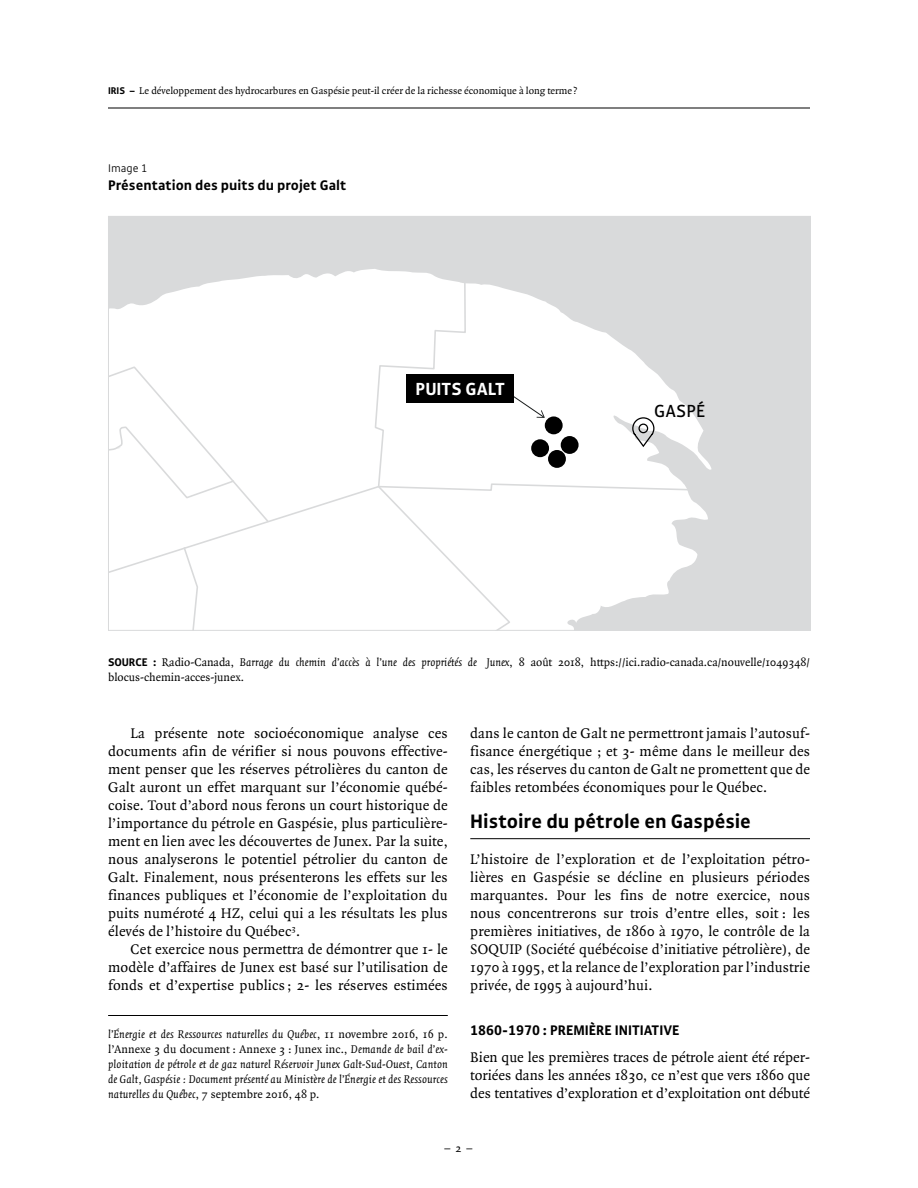
<style>
.page{position:relative;width:918px;height:1188px;background:#fff}
.page>*{position:absolute;margin:0;border:0;box-sizing:border-box;transform-origin:0 0}
.t1{font:700 21px "Gak Sans";letter-spacing:-.005em;color:#000}
.t2{font:700 18.9px "Gak Sans";color:#fff}
.t3{font:18.9px "Gak Sans";color:#000}
.t4{font:15px/18px "Quadraat";letter-spacing:.01em;color:#000;text-align:justify}
.t5{font:700 15px "Gak Sans";color:#000}
.t6{font:italic 12px/15px "Quadraat";letter-spacing:.01em;color:#000;text-align:justify}
.t7{font:12px/15px "Quadraat";color:#000}
.t8{font:300 12px "Gak Sans";color:#000}
.t9{font:10.5px "Quadraat";color:#000}
.s1{font-family:"Gak Sans";font-weight:700}
.s2{font-style:italic}
.s3{font-style:normal}
</style>
<div class="page">
<hr style="left:108px;top:108px;width:702px;height:1px;background:#000">
<hr style="left:108px;top:1015px;width:340px;height:1px;background:#000">
<hr style="left:470px;top:838px;width:340px;height:1px;background:#000">
<div style="left:108px;top:216px;width:702px;height:414px;background:#d9dadb"></div>
<svg style="left:110px;top:269px;width:602px;height:360px;fill:#fff"></svg>
<div style="left:374px;top:282px;width:138px;height:347px;background:#fff"></div>
<div style="left:110px;top:483px;width:582px;height:98px;background:#fff"></div>
<div style="left:182px;top:546px;width:103px;height:83px;background:#fff"></div>
<div style="left:110px;top:365px;width:160px;height:159px;background:#fff"></div>
<div style="left:545px;top:416px;width:18px;height:18px;background:#000;border-radius:50%"></div>
<div style="left:561px;top:436px;width:18px;height:18px;background:#000;border-radius:50%"></div>
<div style="left:548px;top:450px;width:18px;height:18px;background:#000;border-radius:50%"></div>
<div style="left:531px;top:439px;width:18px;height:18px;background:#000;border-radius:50%"></div>
<svg style="left:509px;top:393px;width:36px;height:25px"></svg>
<div style="left:407px;top:374px;width:107px;height:29px;background:#000"></div>
<svg style="left:632px;top:417px;width:23px;height:29px"></svg>
<p class="t9" style="left:108px;top:85px;width:471px"><span class="s1">IRIS –</span> Le développement des hydrocarbures en Gaspésie peut-il créer de la richesse économique à long terme ?</p>
<p class="t8" style="left:108px;top:162px;width:41px">Image 1</p>
<p class="t5" style="left:108px;top:177px;width:240px">Présentation des puits du projet Galt</p>
<p class="t2" style="left:416px;top:379px;width:91px">PUITS GALT</p>
<p class="t3" style="left:654px;top:401px;width:53px">GASPÉ</p>
<p class="t7" style="left:108px;top:655px;width:703px"><span class="s1">SOURCE :</span> Radio-Canada, <span class="s2">Barrage du chemin d’accès à l’une des propriétés de Junex</span>, 8 août 2018, https://ici.radio-canada.ca/nouvelle/1049348/ blocus-chemin-acces-junex.</p>
<p class="t4" style="left:108px;top:725px;width:341px;text-indent:22px">La présente note socioéconomique analyse ces documents afin de vérifier si nous pouvons effective&shy;ment penser que les réserves pétrolières du canton de Galt auront un effet marquant sur l’économie québé&shy;coise. Tout d’abord nous ferons un court historique de l’importance du pétrole en Gaspésie, plus particulière&shy;ment en lien avec les découvertes de Junex. Par la suite, nous analyserons le potentiel pétrolier du canton de Galt. Finalement, nous présenterons les effets sur les finances publiques et l’économie de l’exploitation du puits numéroté 4 HZ, celui qui a les résultats les plus élevés de l’histoire du Québec<sup>3</sup>.</p>
<p class="t4" style="left:108px;top:941px;width:341px;text-indent:22px">Cet exercice nous permettra de démontrer que 1- le modèle d’affaires de Junex est basé sur l’utilisation de fonds et d’expertise publics ; 2- les réserves estimées</p>
<p class="t6" style="left:108px;top:1027px;width:341px">l’Énergie et des Ressources naturelles du Québec<span class="s3">, 11 novembre 2016, 16 p. l’Annexe 3 du document : Annexe 3 : Junex inc.,</span> Demande de bail d’ex&shy;ploitation de pétrole et de gaz naturel Réservoir Junex Galt-Sud-Ouest, Canton de Galt, Gaspésie : Document présenté au Ministère de l’Énergie et des Ressources naturelles du Québec<span class="s3">, 7 septembre 2016, 48 p.</span></p>
<p class="t4" style="left:470px;top:725px;width:341px">dans le canton de Galt ne permettront jamais l’autosuf&shy;fisance énergétique ; et 3- même dans le meilleur des cas, les réserves du canton de Galt ne promettent que de faibles retombées économiques pour le Québec.</p>
<h1 class="t1" style="left:470px;top:810px;width:282px">Histoire du pétrole en Gaspésie</h1>
<p class="t4" style="left:470px;top:851px;width:341px">L’histoire de l’exploration et de l’exploitation pétro&shy;lières en Gaspésie se décline en plusieurs périodes marquantes. Pour les fins de notre exercice, nous nous concentrerons sur trois d’entre elles, soit : les premières initiatives, de 1860 à 1970, le contrôle de la SOQUIP (Société québécoise d’initiative pétrolière), de 1970 à 1995, et la relance de l’exploration par l’industrie privée, de 1995 à aujourd’hui.</p>
<p class="t5" style="left:470px;top:1022px;width:211px">1860-1970 : PREMIÈRE INITIATIVE</p>
<p class="t4" style="left:470px;top:1049px;width:341px">Bien que les premières traces de pétrole aient été réper&shy;toriées dans les années 1830, ce n’est que vers 1860 que des tentatives d’exploration et d’exploitation ont débuté</p>
<p class="t7" style="left:445px;top:1141px;width:29px">– 2 –</p>
</div>
